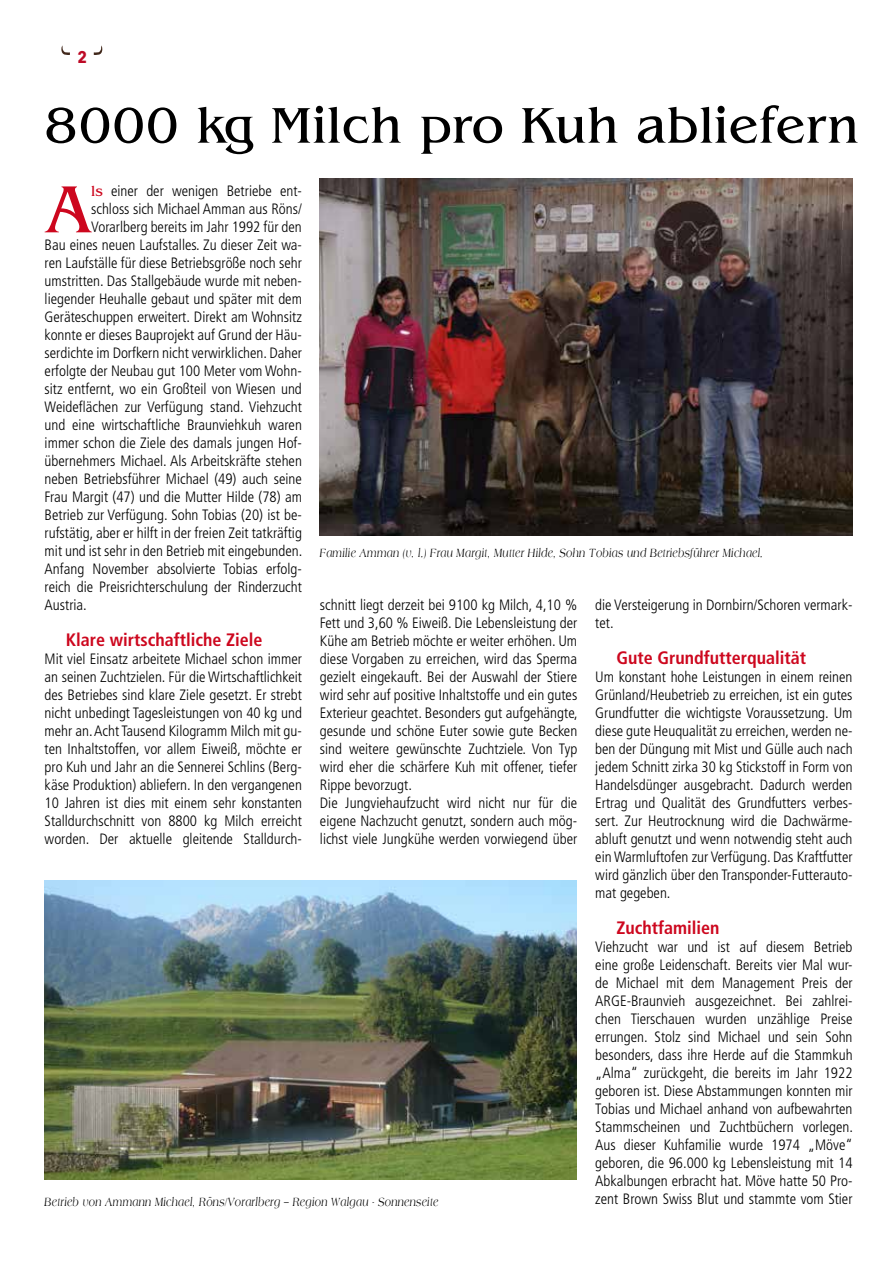
<style>
.page{position:relative;width:893px;height:1263px;background:#fff}
.page>*{position:absolute;margin:0;border:0;box-sizing:border-box;transform-origin:0 0}
.t1{font:69.75px "Benguiat";color:#cd071e}
.t2{font:52.5px "Benguiat";color:#000}
.t3{font:700 condensed 18px "Frutiger";color:#cd071e}
.t4{font:700 16.5px "Avenir Next";color:#bd0a26;scale:.9 1}
.t5{font:300 condensed 15px/18px "Frutiger";color:#000;text-align:justify}
.t6{font:italic condensed 12.75px "Amphion";letter-spacing:.02em;color:#000}
.s1{font-family:"Benguiat";font-weight:400;font-stretch:normal;color:#cd071e}
</style>
<div class="page">
<svg style="left:61px;top:45px;width:9px;height:10px"></svg>
<svg style="left:94px;top:45px;width:8px;height:10px"></svg>
<img style="left:320px;top:179px;width:533px;height:356px">
<img style="left:44px;top:880px;width:533px;height:299px">
<p class="t4" style="left:77px;top:43px;width:12px">2</p>
<h2 class="t2" style="left:45px;top:96px;width:816px">8000 kg Milch pro Kuh abliefern</h2>
<h1 class="t1" style="left:45px;top:171px;width:48px">A</h1>
<p class="t5" style="left:91px;top:182px;width:212px"><span class="s1">ls</span> einer der wenigen Betriebe ent-</p>
<p class="t5" style="left:91px;top:200px;width:212px">schloss sich Michael Amman aus Röns/</p>
<p class="t5" style="left:91px;top:218px;width:212px">Vorarlberg bereits im Jahr 1992 für den</p>
<p class="t5" style="left:45px;top:236px;width:259px">Bau eines neuen Laufstalles. Zu dieser Zeit wa-</p>
<p class="t5" style="left:45px;top:254px;width:259px">ren Laufställe für diese Betriebsgröße noch sehr</p>
<p class="t5" style="left:45px;top:272px;width:259px">umstritten. Das Stallgebäude wurde mit neben-</p>
<p class="t5" style="left:45px;top:290px;width:259px">liegender Heuhalle gebaut und später mit dem</p>
<p class="t5" style="left:45px;top:308px;width:259px">Geräteschuppen erweitert. Direkt am Wohnsitz</p>
<p class="t5" style="left:45px;top:326px;width:259px">konnte er dieses Bauprojekt auf Grund der Häu-</p>
<p class="t5" style="left:45px;top:344px;width:259px">serdichte im Dorfkern nicht verwirklichen. Daher</p>
<p class="t5" style="left:45px;top:362px;width:259px">erfolgte der Neubau gut 100 Meter vom Wohn-</p>
<p class="t5" style="left:45px;top:380px;width:259px">sitz entfernt, wo ein Großteil von Wiesen und</p>
<p class="t5" style="left:45px;top:398px;width:259px">Weideflächen zur Verfügung stand. Viehzucht</p>
<p class="t5" style="left:45px;top:416px;width:259px">und eine wirtschaftliche Braunviehkuh waren</p>
<p class="t5" style="left:45px;top:434px;width:259px">immer schon die Ziele des damals jungen Hof-</p>
<p class="t5" style="left:45px;top:452px;width:259px">übernehmers Michael. Als Arbeitskräfte stehen</p>
<p class="t5" style="left:45px;top:470px;width:259px">neben Betriebsführer Michael (49) auch seine</p>
<p class="t5" style="left:45px;top:488px;width:259px">Frau Margit (47) und die Mutter Hilde (78) am</p>
<p class="t5" style="left:45px;top:506px;width:259px">Betrieb zur Verfügung. Sohn Tobias (20) ist be-</p>
<p class="t5" style="left:45px;top:524px;width:259px">rufstätig, aber er hilft in der freien Zeit tatkräftig</p>
<p class="t5" style="left:45px;top:542px;width:259px">mit und ist sehr in den Betrieb mit eingebunden.</p>
<p class="t5" style="left:45px;top:560px;width:259px">Anfang November absolvierte Tobias erfolg-</p>
<p class="t5" style="left:45px;top:578px;width:259px">reich die Preisrichterschulung der Rinderzucht</p>
<p class="t5" style="left:45px;top:596px;width:44px">Austria.</p>
<p class="t3" style="left:66px;top:629px;width:198px">Klare wirtschaftliche Ziele</p>
<p class="t5" style="left:45px;top:650px;width:259px">Mit viel Einsatz arbeitete Michael schon immer an seinen Zuchtzielen. Für die Wirtschaftlichkeit des Betriebes sind klare Ziele gesetzt. Er strebt nicht unbedingt Tagesleistungen von 40 kg und mehr an. Acht Tausend Kilogramm Milch mit gu&shy;ten Inhaltstoffen, vor allem Eiweiß, möchte er pro Kuh und Jahr an die Sennerei Schlins (Berg&shy;käse Produktion) abliefern. In den vergangenen 10 Jahren ist dies mit einem sehr konstanten Stalldurchschnitt von 8800 kg Milch erreicht worden. Der aktuelle gleitende Stalldurch-</p>
<p class="t6" style="left:320px;top:545px;width:445px">Familie Amman (v. l.) Frau Margit, Mutter Hilde, Sohn Tobias und Betriebsführer Michael.</p>
<p class="t5" style="left:320px;top:596px;width:259px;text-align:left">schnitt liegt derzeit bei 9100 kg Milch, 4,10 % Fett und 3,60 % Eiweiß. Die Lebensleistung der Kühe am Betrieb möchte er weiter erhöhen. Um diese Vorgaben zu erreichen, wird das Sperma gezielt eingekauft. Bei der Auswahl der Stiere wird sehr auf positive Inhaltstoffe und ein gutes Exterieur geachtet. Besonders gut aufgehängte, gesunde und schöne Euter sowie gute Becken sind weitere gewünschte Zuchtziele. Von Typ wird eher die schärfere Kuh mit offener, tiefer Rippe bevorzugt.<br>Die Jungviehaufzucht wird nicht nur für die eigene Nachzucht genutzt, sondern auch mög&shy;lichst viele Jungkühe werden vorwiegend über</p>
<p class="t5" style="left:595px;top:596px;width:259px">die Versteigerung in Dornbirn/Schoren vermark&shy;tet.</p>
<p class="t3" style="left:616px;top:647px;width:191px">Gute Grundfutterqualität</p>
<p class="t5" style="left:595px;top:668px;width:259px">Um konstant hohe Leistungen in einem reinen Grünland/Heubetrieb zu erreichen, ist ein gutes Grundfutter die wichtigste Voraussetzung. Um diese gute Heuqualität zu erreichen, werden ne&shy;ben der Düngung mit Mist und Gülle auch nach jedem Schnitt zirka 30 kg Stickstoff in Form von Handelsdünger ausgebracht. Dadurch werden Ertrag und Qualität des Grundfutters verbes&shy;sert. Zur Heutrocknung wird die Dachwärme&shy;abluft genutzt und wenn notwendig steht auch ein Warmluftofen zur Verfügung. Das Kraftfutter wird gänzlich über den Transponder-Futterauto&shy;mat gegeben.</p>
<p class="t3" style="left:616px;top:917px;width:105px">Zuchtfamilien</p>
<p class="t5" style="left:595px;top:938px;width:259px">Viehzucht war und ist auf diesem Betrieb eine große Leidenschaft. Bereits vier Mal wur&shy;de Michael mit dem Management Preis der ARGE-Braunvieh ausgezeichnet. Bei zahlrei&shy;chen Tierschauen wurden unzählige Preise errungen. Stolz sind Michael und sein Sohn besonders, dass ihre Herde auf die Stammkuh „Alma“ zurückgeht, die bereits im Jahr 1922 geboren ist. Diese Abstammungen konnten mir Tobias und Michael anhand von aufbewahrten Stammscheinen und Zuchtbüchern vorlegen.<br>Aus dieser Kuhfamilie wurde 1974 „Möve“ geboren, die 96.000 kg Lebensleistung mit 14<br>Abkalbungen erbracht hat. Möve hatte 50 Pro&shy;zent Brown Swiss Blut und stammte vom Stier</p>
<p class="t6" style="left:45px;top:1195px;width:395px">Betrieb von Ammann Michael, Röns/Vorarlberg – Region Walgau - Sonnenseite</p>
</div>
